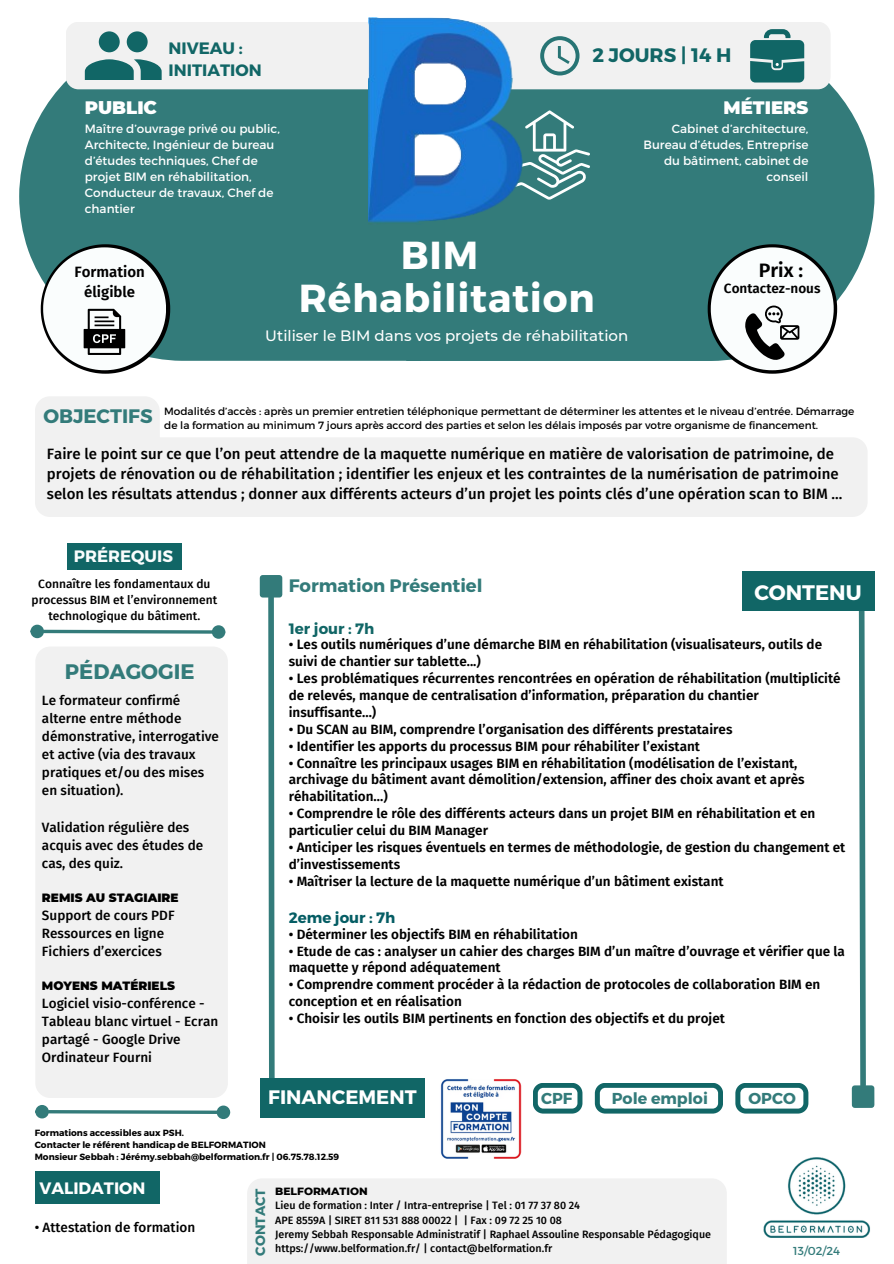
<style>
.page{position:relative;width:894px;height:1264px;background:#fff}
.page>*{position:absolute;margin:0;border:0;box-sizing:border-box;transform-origin:0 0}
.t1{font:700 39px "Montserrat";letter-spacing:.02em;color:#fff}
.t2{font:700 21px "Montserrat";color:#337b7a}
.t3{font:700 21px "Montserrat";color:#fff}
.t4{font:700 19.5px "Montserrat";color:#fff}
.t5{font:700 19.5px "Montserrat";color:#166}
.t6{font:700 19.5px "Montserrat";color:#337b7a}
.t7{font:600 19.5px "Fira Sans";color:#000}
.t8{font:700 18px "Montserrat";color:#337b7a}
.t9{font:900 18px "Montserrat";color:#fff}
.t10{font:700 16.5px/22.5px "Montserrat";color:#166}
.t11{font:700 16.5px "Montserrat";color:#fff}
.t12{font:700 16.5px "Montserrat";color:#fafdfd}
.t13{font:700 15.9px "Montserrat";color:#337b7a}
.t14{font:500 15px/20.2px "Fira Sans";color:#000}
.t15{font:500 15px "Montserrat";color:#fff}
.t16{font:600 15px/20.2px "Fira Sans";color:#000;text-align:center}
.t17{font:700 15px "Montserrat";color:#055d64}
.t18{font:700 15px "Montserrat";color:#166}
.t19{font:600 13.5px/16.8px "Fira Sans";color:#000}
.t20{font:500 13.5px/18px "Fira Sans";color:#000}
.t21{font:700 13.5px "Montserrat";color:#337b7a}
.t22{font:12px/16px "Montserrat";color:#fff}
.t23{font:500 12px/16px "Fira Sans";color:#000;text-align:center}
.t24{font:900 12px "Montserrat";color:#000}
.t25{font:11.55px "Montserrat";color:#337b7a}
.t26{font:500 10.65px/14.2px "Fira Sans";color:#000}
.t27{font:800 10.65px "Montserrat";color:#000}
.t28{font:10.5px/14px "Montserrat";color:#000}
.t29{font:700 9px/12px "Montserrat";color:#000}
</style>
<div class="page">
<svg style="left:265px;top:597px;width:12px;height:480px"></svg>
<div style="left:262px;top:578px;width:17px;height:16px;background:#337b7a"></div>
<div style="left:260px;top:575px;width:22px;height:22px;border:6px solid #337b7a"></div>
<svg style="left:43px;top:628px;width:170px;height:7px"></svg>
<div style="left:32px;top:626px;width:10px;height:10px;background:#337b7a;border-radius:50%"></div>
<div style="left:30px;top:624px;width:14px;height:14px;border:3px solid #337b7a;border-radius:50%"></div>
<div style="left:213px;top:627px;width:10px;height:10px;background:#337b7a;border-radius:50%"></div>
<div style="left:212px;top:625px;width:13px;height:13px;border:3px solid #337b7a;border-radius:50%"></div>
<svg style="left:48px;top:1110px;width:168px;height:5px"></svg>
<div style="left:37px;top:1106px;width:10px;height:10px;background:#337b7a;border-radius:50%"></div>
<div style="left:35px;top:1104px;width:14px;height:14px;border:3px solid #337b7a;border-radius:50%"></div>
<div style="left:218px;top:1107px;width:10px;height:10px;background:#337b7a;border-radius:50%"></div>
<div style="left:216px;top:1105px;width:14px;height:14px;border:3px solid #337b7a;border-radius:50%"></div>
<svg style="left:858px;top:611px;width:8px;height:474px"></svg>
<div style="left:854px;top:1088px;width:17px;height:17px;background:#337b7a"></div>
<div style="left:851px;top:1085px;width:23px;height:22px;border:6px solid #337b7a"></div>
<div style="left:19px;top:80px;width:387px;height:281px;background:#337b7a"></div>
<div style="left:406px;top:80px;width:468px;height:281px;background:#337b7a"></div>
<div style="left:66px;top:22px;width:764px;height:67px;background:#f1f1f1;border-radius:13px"></div>
<svg style="left:41px;top:244px;width:129px;height:130px"></svg>
<svg style="left:85px;top:31px;width:76px;height:49px"></svg>
<svg style="left:750px;top:29px;width:53px;height:53px"></svg>
<div style="left:742px;top:571px;width:132px;height:40px;background:#166"></div>
<div style="left:260px;top:1077px;width:164px;height:40px;background:#166"></div>
<div style="left:35px;top:646px;width:193px;height:451px;background:#f1f1f1;border-radius:15px"></div>
<div style="left:35px;top:396px;width:125px;height:121px;background:#f1f1f1;border-radius:15px"></div>
<div style="left:116px;top:437px;width:751px;height:80px;background:#f1f1f1;border-radius:15px"></div>
<div style="left:67px;top:543px;width:114px;height:27px;background:#166"></div>
<svg style="left:540px;top:36px;width:39px;height:39px"></svg>
<div style="left:35px;top:1171px;width:124px;height:32px;background:#166"></div>
<svg style="left:594px;top:1083px;width:128px;height:30px"></svg>
<svg style="left:533px;top:1083px;width:49px;height:30px"></svg>
<img style="left:440px;top:1079px;width:82px;height:80px">
<img style="left:763px;top:1157px;width:107px;height:81px">
<svg style="left:707px;top:244px;width:129px;height:130px"></svg>
<div style="left:247px;top:1179px;width:479px;height:84px;background:#f1f1f1"></div>
<svg style="left:525px;top:110px;width:65px;height:90px"></svg>
<img style="left:368px;top:18px;width:157px;height:207px">
<svg style="left:735px;top:1083px;width:73px;height:30px"></svg>
<p class="t10" style="left:168px;top:36px;width:95px">NIVEAU :<br>INITIATION</p>
<h3 class="t5" style="left:592px;top:43px;width:140px">2 JOURS | 14 H</h3>
<h3 class="t9" style="left:85px;top:96px;width:74px">PUBLIC</h3>
<p class="t22" style="left:85px;top:120px;width:196px">Maître d’ouvrage privé ou public,<br>Architecte, Ingénieur de bureau d’études techniques, Chef de projet BIM en réhabilitation,<br>Conducteur de travaux, Chef de chantier</p>
<h3 class="t9" style="left:723px;top:96px;width:86px">MÉTIERS</h3>
<p class="t22" style="left:643px;top:120px;width:166px;text-align:right">Cabinet d’architecture,<br>Bureau d’études, Entreprise du bâtiment, cabinet de conseil</p>
<p class="t16" style="left:74px;top:262px;width:72px">Formation éligible</p>
<h1 class="t1" style="left:400px;top:230px;width:79px">BIM</h1>
<h1 class="t1" style="left:299px;top:272px;width:297px">Réhabilitation</h1>
<h3 class="t7" style="left:758px;top:258px;width:46px">Prix :</h3>
<p class="t19" style="left:723px;top:280px;width:98px">Contactez-nous</p>
<p class="t15" style="left:265px;top:327px;width:364px">Utiliser le BIM dans vos projets de réhabilitation</p>
<h3 class="t6" style="left:43px;top:404px;width:111px">OBJECTIFS</h3>
<p class="t28" style="left:164px;top:403px;width:691px">Modalités d’accès : après un premier entretien téléphonique permettant de déterminer les attentes et le niveau d’entrée. Démarrage de la formation au minimum 7 jours après accord des parties et selon les délais imposés par votre organisme de financement.</p>
<p class="t14" style="left:47px;top:443px;width:796px">Faire le point sur ce que l’on peut attendre de la maquette numérique en matière de valorisation de patrimoine, de projets de rénovation ou de réhabilitation ; identifier les enjeux et les contraintes de la numérisation de patrimoine selon les résultats attendus ; donner aux différents acteurs d’un projet les points clés d’une opération scan to BIM ...</p>
<p class="t12" style="left:74px;top:545px;width:101px">PRÉREQUIS</p>
<p class="t23" style="left:32px;top:575px;width:187px">Connaître les fondamentaux du processus BIM et l’environnement technologique du bâtiment.</p>
<h2 class="t2" style="left:65px;top:658px;width:131px">PÉDAGOGIE</h2>
<p class="t20" style="left:42px;top:692px;width:178px">Le formateur confirmé alterne entre méthode démonstrative, interrogative et active (via des travaux pratiques et/ou des mises en situation).</p>
<p class="t20" style="left:42px;top:818px;width:163px">Validation régulière des acquis avec des études de cas, des quiz.</p>
<p class="t24" style="left:42px;top:889px;width:138px">REMIS AU STAGIAIRE</p>
<p class="t20" style="left:42px;top:906px;width:134px">Support de cours PDF<br>Ressources en ligne<br>Fichiers d’exercices</p>
<p class="t24" style="left:42px;top:977px;width:134px">MOYENS MATÉRIELS</p>
<p class="t20" style="left:42px;top:994px;width:178px">Logiciel visio-conférence -<br>Tableau blanc virtuel - Ecran partagé - Google Drive<br>Ordinateur Fourni</p>
<h3 class="t8" style="left:289px;top:574px;width:195px">Formation Présentiel</h3>
<h2 class="t3" style="left:754px;top:578px;width:109px">CONTENU</h2>
<p class="t18" style="left:289px;top:618px;width:87px">1er jour : 7h</p>
<p class="t19" style="left:289px;top:636px;width:534px">• Les outils numériques d’une démarche BIM en réhabilitation (visualisateurs, outils de suivi de chantier sur tablette...)</p>
<p class="t19" style="left:289px;top:670px;width:553px">• Les problématiques récurrentes rencontrées en opération de réhabilitation (multiplicité de relevés, manque de centralisation d’information, préparation du chantier insuffisante...)</p>
<p class="t19" style="left:289px;top:720px;width:445px">• Du SCAN au BIM, comprendre l’organisation des différents prestataires</p>
<p class="t19" style="left:289px;top:737px;width:412px">• Identifier les apports du processus BIM pour réhabiliter l’existant</p>
<p class="t19" style="left:289px;top:754px;width:517px">• Connaître les principaux usages BIM en réhabilitation (modélisation de l’existant, archivage du bâtiment avant démolition/extension, affiner des choix avant et après réhabilitation...)</p>
<p class="t19" style="left:289px;top:805px;width:528px">• Comprendre le rôle des différents acteurs dans un projet BIM en réhabilitation et en particulier celui du BIM Manager</p>
<p class="t19" style="left:289px;top:839px;width:558px">• Anticiper les risques éventuels en termes de méthodologie, de gestion du changement et d’investissements</p>
<p class="t19" style="left:289px;top:872px;width:436px">• Maîtriser la lecture de la maquette numérique d’un bâtiment existant</p>
<p class="t17" style="left:289px;top:907px;width:108px">2eme jour : 7h</p>
<p class="t19" style="left:289px;top:925px;width:290px">• Déterminer les objectifs BIM en réhabilitation</p>
<p class="t19" style="left:289px;top:942px;width:557px">• Etude de cas : analyser un cahier des charges BIM d’un maître d’ouvrage et vérifier que la maquette y répond adéquatement</p>
<p class="t19" style="left:289px;top:976px;width:533px">• Comprendre comment procéder à la rédaction de protocoles de collaboration BIM en conception et en réalisation</p>
<p class="t19" style="left:289px;top:1010px;width:437px">• Choisir les outils BIM pertinents en fonction des objectifs et du projet</p>
<h3 class="t4" style="left:268px;top:1084px;width:150px">FINANCEMENT</h3>
<p class="t13" style="left:541px;top:1088px;width:33px">CPF</p>
<p class="t13" style="left:611px;top:1088px;width:97px">Pole emploi</p>
<p class="t13" style="left:748px;top:1088px;width:49px">OPCO</p>
<p class="t29" style="left:35px;top:1126px;width:306px">Formations accessibles aux PSH.<br>Contacter le référent handicap de BELFORMATION<br>Monsieur Sebbah : Jérémy.sebbah@belformation.fr | 06.75.78.12.59</p>
<p class="t11" style="left:39px;top:1177px;width:108px">VALIDATION</p>
<p class="t20" style="left:35px;top:1218px;width:162px">• Attestation de formation</p>
<p class="t21" style="left:251px;top:1255px;width:69px;rotate:-90deg">CONTACT</p>
<p class="t27" style="left:275px;top:1184px;width:94px">BELFORMATION</p>
<p class="t26" style="left:275px;top:1198px;width:437px">Lieu de formation : Inter / Intra-entreprise | Tel : 01 77 37 80 24<br>APE 8559A | SIRET 811 531 888 00022 | | Fax : 09 72 25 10 08<br>Jeremy Sebbah Responsable Administratif | Raphael Assouline Responsable Pédagogique https://www.belformation.fr/ | contact@belformation.fr</p>
<p class="t25" style="left:793px;top:1243px;width:48px">13/02/24</p>
</div>
